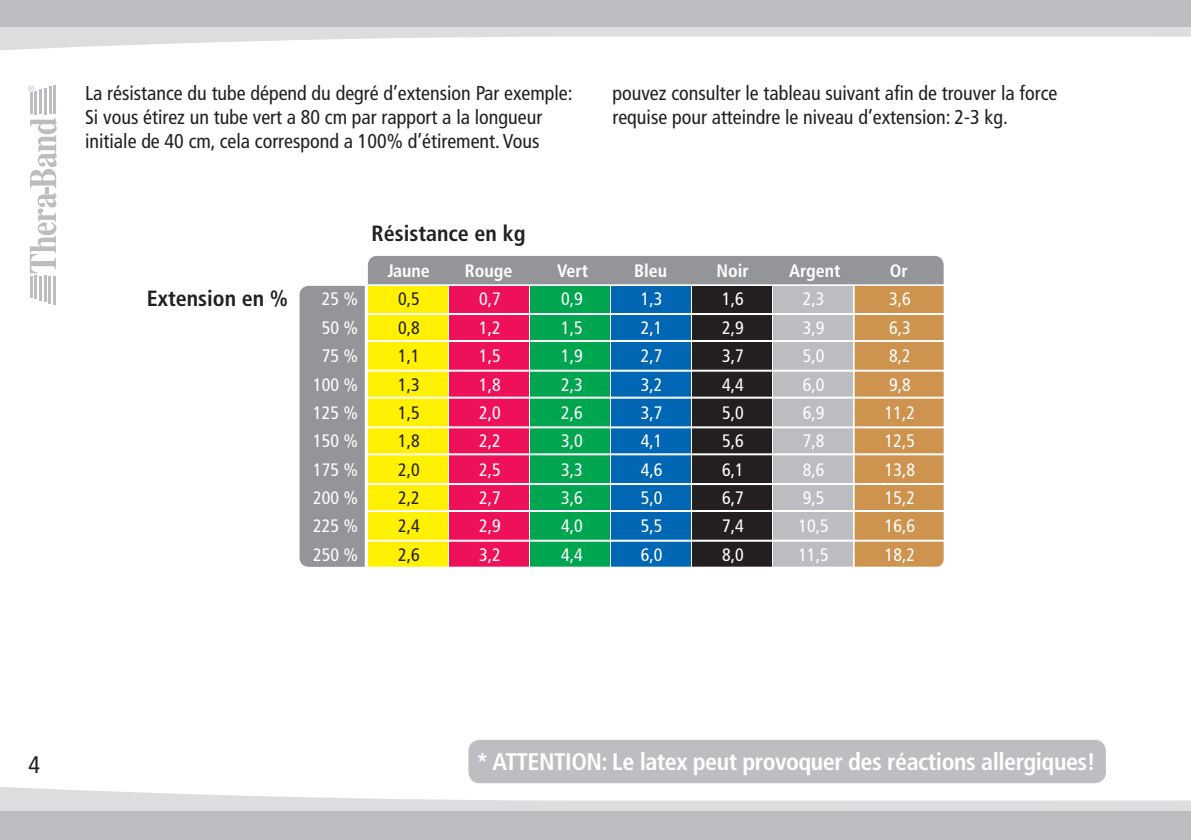
<style>
.page{position:relative;width:1191px;height:840px;background:#fff}
.page>*{position:absolute;margin:0;border:0;box-sizing:border-box;transform-origin:0 0}
.t1{font:700 condensed 24px "Frutiger";letter-spacing:-.02em;color:#fff}
.t2{font:condensed 24px "Frutiger";color:#231f20}
.t3{font:700 condensed 22px "Frutiger";color:#231f20}
.t4{font:condensed 20px/24px "Frutiger";color:#231f20}
.t5{font:condensed 18px "Frutiger";color:#fff}
.t6{font:condensed 18px "Frutiger";color:#231f20}
.t7{font:700 condensed 18px "Frutiger";color:#fff}
</style>
<div class="page">
<hr style="left:53px;top:276px;width:3px;height:28px;background:#bcbdc0">
<hr style="left:30px;top:276px;width:2px;height:21px;background:#bcbdc0">
<hr style="left:34px;top:276px;width:3px;height:23px;background:#bcbdc0">
<hr style="left:39px;top:276px;width:3px;height:24px;background:#bcbdc0">
<hr style="left:44px;top:276px;width:2px;height:26px;background:#bcbdc0">
<hr style="left:48px;top:276px;width:3px;height:27px;background:#bcbdc0">
<hr style="left:53px;top:85px;width:3px;height:29px;background:#bcbdc0">
<hr style="left:30px;top:92px;width:3px;height:22px;background:#bcbdc0">
<hr style="left:35px;top:91px;width:2px;height:23px;background:#bcbdc0">
<hr style="left:39px;top:89px;width:3px;height:25px;background:#bcbdc0">
<hr style="left:44px;top:88px;width:3px;height:26px;background:#bcbdc0">
<hr style="left:49px;top:86px;width:2px;height:28px;background:#bcbdc0">
<svg style="left:28px;top:86px;width:6px;height:5px"></svg>
<svg style="left:30px;top:118px;width:27px;height:155px"></svg>
<svg style="left:0;top:787px;width:1191px;height:24px;fill:#dcdddf"></svg>
<svg style="left:0;top:26px;width:1191px;height:25px"></svg>
<div style="left:0;top:811px;width:1191px;height:28px;background:#bcbdc0"></div>
<div style="left:0;top:0;width:1191px;height:26px;background:#bcbdc0"></div>
<div style="left:468px;top:739px;width:638px;height:43px;background:#bdbec1;border-radius:11px"></div>
<svg style="left:299px;top:256px;width:644px;height:311px;background:#918d74"></svg>
<p class="t4" style="left:85px;top:83px;width:489px">La résistance du tube dépend du degré d’extension Par exemple:<br>Si vous étirez un tube vert a 80 cm par rapport a la longueur initiale de 40 cm, cela correspond a 100% d’étirement. Vous</p>
<p class="t4" style="left:612px;top:83px;width:446px">pouvez consulter le tableau suivant afin de trouver la force requise pour atteindre le niveau d’extension: 2-3 kg.</p>
<p class="t3" style="left:371px;top:225px;width:156px">Résistance en kg</p>
<p class="t7" style="left:387px;top:263px;width:44px">Jaune</p>
<p class="t7" style="left:465px;top:263px;width:49px">Rouge</p>
<p class="t7" style="left:557px;top:263px;width:33px">Vert</p>
<p class="t7" style="left:634px;top:263px;width:35px">Bleu</p>
<p class="t7" style="left:716px;top:263px;width:34px">Noir</p>
<p class="t7" style="left:789px;top:263px;width:53px">Argent</p>
<p class="t7" style="left:890px;top:263px;width:20px">Or</p>
<p class="t3" style="left:147px;top:289px;width:143px">Extension en %</p>
<p class="t5" style="left:322px;top:292px;width:38px">25 %</p>
<p class="t6" style="left:398px;top:292px;width:23px">0,5</p>
<p class="t5" style="left:479px;top:292px;width:23px">0,7</p>
<p class="t5" style="left:561px;top:292px;width:23px">0,9</p>
<p class="t5" style="left:640px;top:292px;width:23px">1,3</p>
<p class="t5" style="left:722px;top:292px;width:23px">1,6</p>
<p class="t5" style="left:803px;top:292px;width:23px">2,3</p>
<p class="t5" style="left:889px;top:292px;width:23px">3,6</p>
<p class="t5" style="left:322px;top:320px;width:38px">50 %</p>
<p class="t6" style="left:398px;top:320px;width:23px">0,8</p>
<p class="t5" style="left:479px;top:320px;width:23px">1,2</p>
<p class="t5" style="left:561px;top:320px;width:23px">1,5</p>
<p class="t5" style="left:640px;top:320px;width:23px">2,1</p>
<p class="t5" style="left:722px;top:320px;width:23px">2,9</p>
<p class="t5" style="left:803px;top:320px;width:23px">3,9</p>
<p class="t5" style="left:889px;top:320px;width:23px">6,3</p>
<p class="t5" style="left:322px;top:348px;width:38px">75 %</p>
<p class="t6" style="left:398px;top:348px;width:23px">1,1</p>
<p class="t5" style="left:479px;top:348px;width:23px">1,5</p>
<p class="t5" style="left:561px;top:348px;width:23px">1,9</p>
<p class="t5" style="left:640px;top:348px;width:23px">2,7</p>
<p class="t5" style="left:722px;top:348px;width:23px">3,7</p>
<p class="t5" style="left:803px;top:348px;width:23px">5,0</p>
<p class="t5" style="left:889px;top:348px;width:23px">8,2</p>
<p class="t5" style="left:313px;top:377px;width:46px">100 %</p>
<p class="t6" style="left:398px;top:377px;width:23px">1,3</p>
<p class="t5" style="left:479px;top:377px;width:23px">1,8</p>
<p class="t5" style="left:561px;top:377px;width:23px">2,3</p>
<p class="t5" style="left:640px;top:377px;width:23px">3,2</p>
<p class="t5" style="left:722px;top:377px;width:23px">4,4</p>
<p class="t5" style="left:803px;top:377px;width:23px">6,0</p>
<p class="t5" style="left:889px;top:377px;width:23px">9,8</p>
<p class="t5" style="left:313px;top:405px;width:46px">125 %</p>
<p class="t6" style="left:398px;top:405px;width:23px">1,5</p>
<p class="t5" style="left:479px;top:405px;width:23px">2,0</p>
<p class="t5" style="left:561px;top:405px;width:23px">2,6</p>
<p class="t5" style="left:640px;top:405px;width:23px">3,7</p>
<p class="t5" style="left:722px;top:405px;width:23px">5,0</p>
<p class="t5" style="left:803px;top:405px;width:23px">6,9</p>
<p class="t5" style="left:885px;top:405px;width:32px">11,2</p>
<p class="t5" style="left:313px;top:433px;width:46px">150 %</p>
<p class="t6" style="left:398px;top:433px;width:23px">1,8</p>
<p class="t5" style="left:479px;top:433px;width:23px">2,2</p>
<p class="t5" style="left:561px;top:433px;width:23px">3,0</p>
<p class="t5" style="left:640px;top:433px;width:23px">4,1</p>
<p class="t5" style="left:722px;top:433px;width:23px">5,6</p>
<p class="t5" style="left:803px;top:433px;width:23px">7,8</p>
<p class="t5" style="left:885px;top:433px;width:32px">12,5</p>
<p class="t5" style="left:313px;top:462px;width:46px">175 %</p>
<p class="t6" style="left:398px;top:462px;width:23px">2,0</p>
<p class="t5" style="left:479px;top:462px;width:23px">2,5</p>
<p class="t5" style="left:561px;top:462px;width:23px">3,3</p>
<p class="t5" style="left:640px;top:462px;width:23px">4,6</p>
<p class="t5" style="left:722px;top:462px;width:23px">6,1</p>
<p class="t5" style="left:803px;top:462px;width:23px">8,6</p>
<p class="t5" style="left:885px;top:462px;width:32px">13,8</p>
<p class="t5" style="left:313px;top:490px;width:46px">200 %</p>
<p class="t6" style="left:398px;top:490px;width:23px">2,2</p>
<p class="t5" style="left:479px;top:490px;width:23px">2,7</p>
<p class="t5" style="left:561px;top:490px;width:23px">3,6</p>
<p class="t5" style="left:640px;top:490px;width:23px">5,0</p>
<p class="t5" style="left:722px;top:490px;width:23px">6,7</p>
<p class="t5" style="left:803px;top:490px;width:23px">9,5</p>
<p class="t5" style="left:885px;top:490px;width:32px">15,2</p>
<p class="t5" style="left:313px;top:518px;width:46px">225 %</p>
<p class="t6" style="left:398px;top:518px;width:23px">2,4</p>
<p class="t5" style="left:479px;top:518px;width:23px">2,9</p>
<p class="t5" style="left:561px;top:518px;width:23px">4,0</p>
<p class="t5" style="left:640px;top:518px;width:23px">5,5</p>
<p class="t5" style="left:722px;top:518px;width:23px">7,4</p>
<p class="t5" style="left:798px;top:518px;width:32px">10,5</p>
<p class="t5" style="left:885px;top:518px;width:32px">16,6</p>
<p class="t5" style="left:313px;top:547px;width:46px">250 %</p>
<p class="t6" style="left:398px;top:547px;width:23px">2,6</p>
<p class="t5" style="left:479px;top:547px;width:23px">3,2</p>
<p class="t5" style="left:561px;top:547px;width:23px">4,4</p>
<p class="t5" style="left:640px;top:547px;width:23px">6,0</p>
<p class="t5" style="left:722px;top:547px;width:23px">8,0</p>
<p class="t5" style="left:798px;top:547px;width:32px">11,5</p>
<p class="t5" style="left:885px;top:547px;width:32px">18,2</p>
<p class="t2" style="left:28px;top:754px;width:13px">4</p>
<p class="t1" style="left:476px;top:751px;width:621px">* ATTENTION: Le latex peut provoquer des réactions allergiques!</p>
</div>
